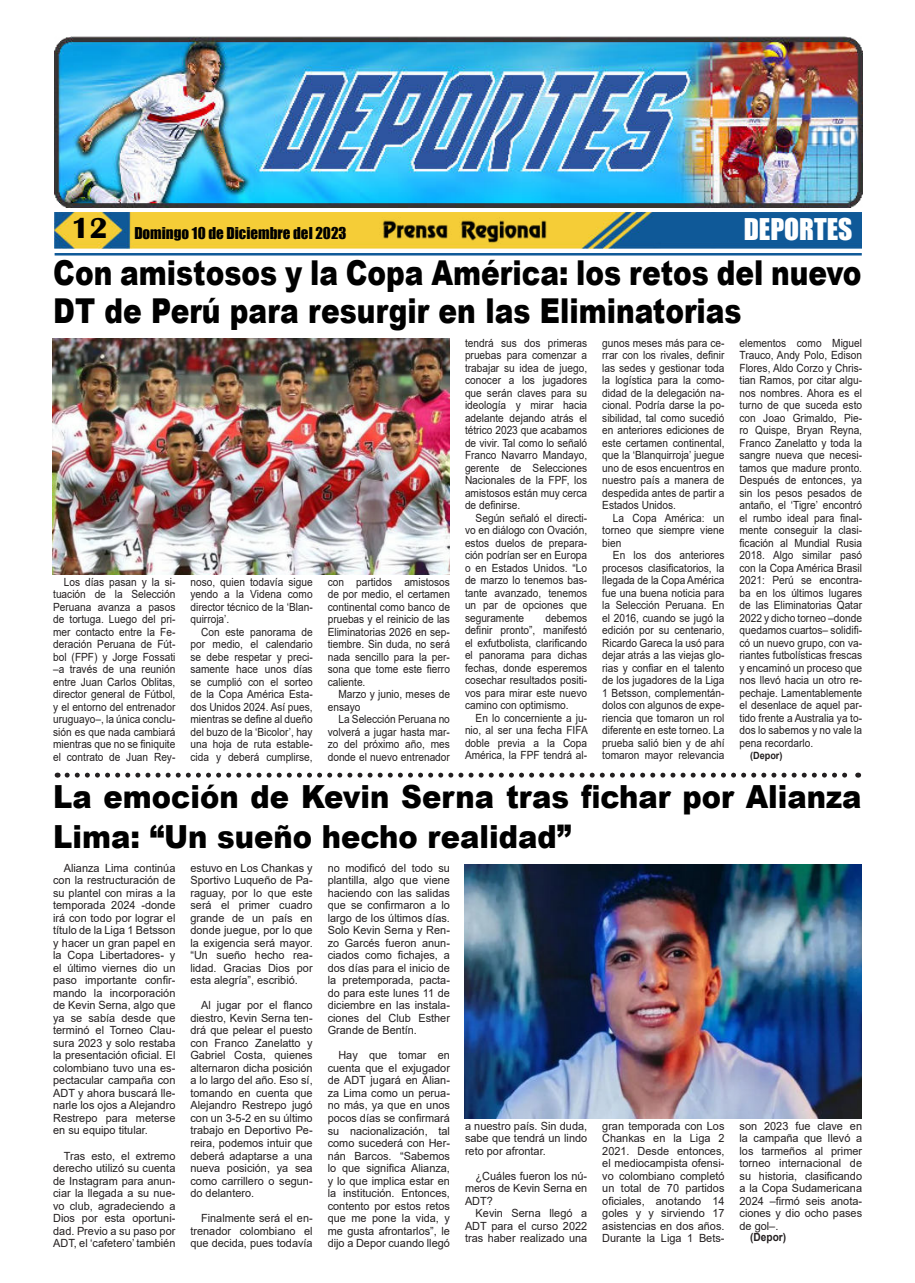
<style>
.page{position:relative;width:915px;height:1283px;background:#fff}
.page>*{position:absolute;margin:0;border:0;box-sizing:border-box;transform-origin:0 0}
.t1{font:900 34.25px/38.8px "Arial";color:#000;scale:.82 1}
.t2{font:900 31.88px/40px "Arial";color:#000;scale:.91 1}
.t3{font:27.5px "Impact";color:#fff}
.t4{font:15px "Impact";color:#000}
.t5{font:11.25px/12.5px "Arial";color:#231f20;text-align:justify;scale:.9 1}
.t6{font:11.25px/12.5px "Arial";color:#231f20;text-align:justify}
.t7{font:700 11.25px "Arial";color:#231f20;scale:.9 1}
.t8{font:700 10px "Arial";color:#231f20;scale:.91 1}
.s1{font-family:"Britannic";font-weight:700;font-size:30px}
</style>
<div class="page">
<img style="left:55px;top:212px;width:806px;height:36px">
<hr style="left:55px;top:253px;width:806px;height:2px;background:#0f5998">
<img style="left:379px;top:217px;width:170px;height:26px">
<img style="left:55px;top:37px;width:806px;height:170px">
<img style="left:53px;top:339px;width:397px;height:235px">
<svg style="left:67px;top:772px;width:791px;height:5px"></svg>
<img style="left:464px;top:864px;width:396px;height:254px">
<h3 class="t4" style="left:71px;top:227px;width:276px"><span class="s1">12</span> Domingo 10 de Diciembre del 2023</h3>
<h3 class="t3" style="left:743px;top:218px;width:110px">DEPORTES</h3>
<h1 class="t1" style="left:53px;top:256px;width:986px">Con amistosos y la Copa América: los retos del nuevo<br>DT de Perú para resurgir en las Eliminatorias</h1>
<p class="t5" style="left:602px;top:338px;width:137px">gunos meses más para ce&shy;rrar con los rivales, definir las sedes y gestionar toda la logística para la como&shy;didad de la delegación na&shy;cional. Podría darse la po&shy;sibilidad, tal como sucedió en anteriores ediciones de este certamen continental, que la ‘Blanquirroja’ juegue uno de esos encuentros en nuestro país a manera de despedida antes de partir a Estados Unidos.</p>
<p class="t5" style="left:602px;top:513px;width:137px;text-indent:11px">La Copa América: un torneo que siempre viene bien</p>
<p class="t5" style="left:602px;top:550px;width:137px;text-indent:11px">En los dos anteriores procesos clasificatorios, la llegada de la Copa América fue una buena noticia para la Selección Peruana. En el 2016, cuando se jugó la edición por su centenario, Ricardo Gareca la usó para dejar atrás a las viejas glo&shy;rias y confiar en el talento de los jugadores de la Liga 1 Betsson, complementán&shy;dolos con algunos de expe&shy;riencia que tomaron un rol diferente en este torneo. La prueba salió bien y de ahí tomaron mayor relevancia</p>
<p class="t5" style="left:465px;top:338px;width:137px">tendrá sus dos primeras pruebas para comenzar a trabajar su idea de juego, conocer a los jugadores que serán claves para su ideología y mirar hacia adelante dejando atrás el tétrico 2023 que acabamos de vivir. Tal como lo señaló Franco Navarro Mandayo, gerente de Selecciones Nacionales de la FPF, los amistosos están muy cerca de definirse.</p>
<p class="t5" style="left:465px;top:513px;width:137px;text-indent:11px">Según señaló el directi&shy;vo en diálogo con Ovación, estos duelos de prepara&shy;ción podrían ser en Europa o en Estados Unidos. “Lo de marzo lo tenemos bas&shy;tante avanzado, tenemos un par de opciones que seguramente</p>
<p class="t5" style="left:739px;top:338px;width:138px">elementos como Miguel Trauco, Andy Polo, Edison Flores, Aldo Corzo y Chris&shy;tian Ramos, por citar algu&shy;nos nombres. Ahora es el turno de que suceda esto con Joao Grimaldo, Pie&shy;ro Quispe, Bryan Reyna, Franco Zanelatto y toda la sangre nueva que necesi&shy;tamos que madure pronto.<br>Después de entonces, ya sin los pesos pesados de antaño, el ‘Tigre’ encontró el rumbo ideal para final&shy;mente conseguir la clasi&shy;ficación al Mundial Rusia 2018. Algo similar pasó con la Copa América Brasil 2021: Perú se encontra&shy;ba en los últimos lugares de las Eliminatorias Qatar 2022 y dicho torneo –donde quedamos cuartos– solidifi&shy;có un nuevo grupo, con va&shy;riantes futbolísticas frescas y encaminó un proceso que nos llevó hacia un otro re&shy;pechaje. Lamentablemente el desenlace de aquel par&shy;tido frente a Australia ya to&shy;dos lo sabemos y no vale la pena recordarlo.</p>
<p class="t8" style="left:750px;top:752px;width:37px">(Depor)</p>
<h2 class="t2" style="left:53px;top:775px;width:889px">La emoción de Kevin Serna tras fichar por Alianza<br>Lima: “Un sueño hecho realidad”</h2>
<p class="t6" style="left:53px;top:863px;width:124px;text-indent:11px">Alianza Lima continúa con la restructuración de su plantel con miras a la temporada 2024 -donde irá con todo por lograr el título de la Liga 1 Betsson y hacer un gran papel en la Copa Libertadores- y el último viernes dio un paso importante confir&shy;mando la incorporación de Kevin Serna, algo que ya se sabía desde que terminó el Torneo Clau&shy;sura 2023 y solo restaba la presentación oficial. El colombiano tuvo una es&shy;pectacular campaña con ADT y ahora buscará lle&shy;narle los ojos a Alejandro Restrepo para meterse en su equipo titular.</p>
<p class="t6" style="left:53px;top:1150px;width:124px;text-indent:11px">Tras esto, el extremo derecho utilizó su cuenta de Instagram para anun&shy;ciar la llegada a su nue&shy;vo club, agradeciendo a Dios por esta oportuni&shy;dad. Previo a su paso por ADT, el ‘cafetero’ también</p>
<p class="t5" style="left:53px;top:577px;width:137px;text-indent:11px">Los días pasan y la si&shy;tuación de la Selección Peruana avanza a pasos de tortuga. Luego del pri&shy;mer contacto entre la Fe&shy;deración Peruana de Fút&shy;bol (FPF) y Jorge Fossati –a través de una reunión entre Juan Carlos Oblitas, director general de Fútbol, y el entorno del entrenador uruguayo–, la única conclu&shy;sión es que nada cambiará mientras que no se finiquite el contrato de Juan Rey-</p>
<p class="t5" style="left:190px;top:577px;width:137px">noso, quien todavía sigue yendo a la Videna como director técnico de la ‘Blan&shy;quirroja’.</p>
<p class="t5" style="left:327px;top:577px;width:137px">con partidos amistosos de por medio, el certamen continental como banco de pruebas y el reinicio de las Eliminatorias 2026 en sep&shy;tiembre. Sin duda, no será nada sencillo para la per&shy;sona que tome este fierro caliente.</p>
<p class="t5" style="left:327px;top:689px;width:137px;text-indent:11px">Marzo y junio, meses de ensayo</p>
<p class="t5" style="left:327px;top:714px;width:137px;text-indent:11px">La Selección Peruana no volverá a jugar hasta mar&shy;zo del próximo año, mes donde el nuevo entrenador</p>
<p class="t5" style="left:465px;top:613px;width:137px;text-indent:80px">debemos definir pronto”, manifestó el exfutbolista, clarificando el panorama para dichas fechas, donde esperemos cosechar resultados positi&shy;vos para mirar este nuevo camino con optimismo.</p>
<p class="t5" style="left:465px;top:713px;width:138px;text-indent:11px">En lo concerniente a ju&shy;nio, al ser una fecha FIFA doble previa a la Copa América, la FPF tendrá al-</p>
<p class="t5" style="left:190px;top:627px;width:137px;text-indent:11px">Con este panorama de por medio, el calendario se debe respetar y preci&shy;samente hace unos días se cumplió con el sorteo de la Copa América Esta&shy;dos Unidos 2024. Así pues, mientras se define al dueño del buzo de la ‘Bicolor’, hay una hoja de ruta estable&shy;cida y deberá cumplirse,</p>
<p class="t6" style="left:327px;top:861px;width:124px">no modificó del todo su plantilla, algo que viene haciendo con las salidas que se confirmaron a lo largo de los últimos días.<br>Solo Kevin Serna y Ren&shy;zo Garcés fueron anun&shy;ciados como fichajes, a dos días para el inicio de la pretemporada, pacta&shy;do para este lunes 11 de diciembre en las instala&shy;ciones del Club Esther Grande de Bentín.</p>
<p class="t6" style="left:327px;top:1050px;width:124px;text-indent:11px">Hay que tomar en cuenta que el exjugador de ADT jugará en Alian&shy;za Lima como un perua&shy;no más, ya que en unos pocos días se confirmará su nacionalización, tal como sucederá con Her&shy;nán Barcos. “Sabemos lo que significa Alianza, y lo que implica estar en la institución. Entonces, contento por estos retos que me pone la vida, y me gusta afrontarlos”, le dijo a Depor cuando llegó</p>
<p class="t6" style="left:190px;top:863px;width:124px">estuvo en Los Chankas y Sportivo Luqueño de Pa&shy;raguay, por lo que este será el primer cuadro grande de un país en donde juegue, por lo que la exigencia será mayor. “Un sueño hecho rea&shy;lidad. Gracias Dios por esta alegría”, escribió.</p>
<p class="t6" style="left:190px;top:999px;width:124px;text-indent:11px">Al jugar por el flanco diestro, Kevin Serna ten&shy;drá que pelear el puesto con Franco Zanelatto y Gabriel Costa, quienes alternaron dicha posición a lo largo del año. Eso sí, tomando en cuenta que Alejandro Restrepo jugó con un 3-5-2 en su último trabajo en Deportivo Pe&shy;reira, podemos intuir que deberá adaptarse a una nueva posición, ya sea como carrillero o segun&shy;do delantero.</p>
<p class="t6" style="left:190px;top:1213px;width:124px;text-indent:11px">Finalmente será el en&shy;trenador colombiano el que decida, pues todavía</p>
<p class="t6" style="left:602px;top:1120px;width:124px">gran temporada con Los Chankas en la Liga 2<br>2021. Desde entonces, el mediocampista ofensi&shy;vo colombiano completó un total de 70 partidos oficiales, anotando 14 goles y y sirviendo 17 asistencias en dos años.<br>Durante la Liga 1 Bets-</p>
<p class="t6" style="left:739px;top:1120px;width:124px">son 2023 fue clave en la campaña que llevó a los tarmeños al primer torneo internacional de su historia, clasificando a la Copa Sudamericana 2024 –firmó seis anota&shy;ciones y dio ocho pases de gol–.</p>
<p class="t6" style="left:465px;top:1120px;width:124px">a nuestro país. Sin duda, sabe que tendrá un lindo reto por afrontar.</p>
<p class="t6" style="left:465px;top:1170px;width:124px;text-indent:11px">¿Cuáles fueron los nú&shy;meros de Kevin Serna en ADT?</p>
<p class="t6" style="left:465px;top:1208px;width:124px;text-indent:11px">Kevin Serna llegó a ADT para el curso 2022 tras haber realizado una</p>
<p class="t7" style="left:750px;top:1233px;width:41px">(Depor)</p>
</div>
